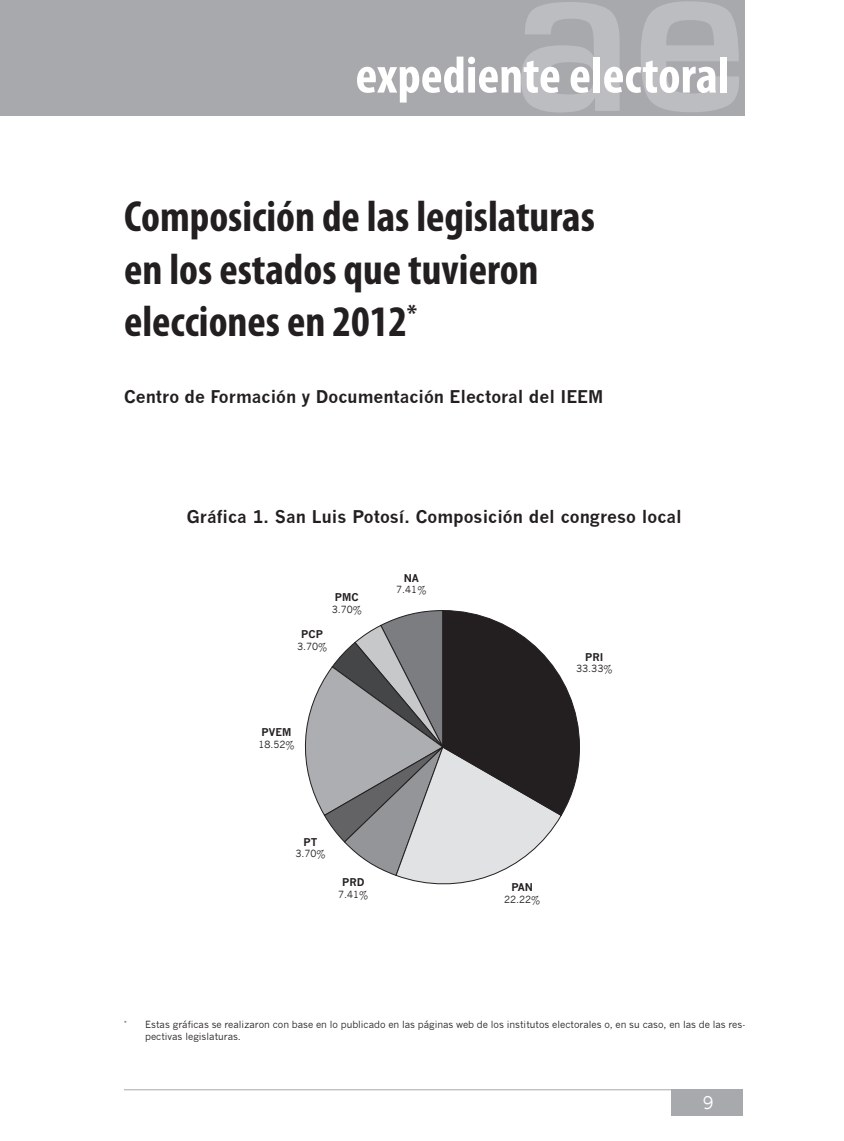
<style>
.page{position:relative;width:844px;height:1141px;background:#fff}
.page>*{position:absolute;margin:0;border:0;box-sizing:border-box;transform-origin:0 0}
.t1{font:700 condensed 43.75px/52.5px "Myriad Pro";color:#231f20}
.t2{font:700 17.15px "News Gothic";color:#231f20}
.t3{font:17.15px "News Gothic";color:#fff}
.t4{font:700 10.5px "News Gothic";color:#231f20}
.t5{font:9.62px/11.5px "News Gothic";color:#231f20}
</style>
<div class="page">
<hr style="left:124px;top:1089px;width:618px;height:1px;background:#a8a9ad">
<div style="left:671px;top:1090px;width:71px;height:26px;background:#a8a9ad"></div>
<div style="left:0;top:0;width:744px;height:115px;background:#a8a9ad"></div>
<svg style="left:357px;top:1px;width:381px;height:111px"></svg>
<div style="left:720px;top:57px;width:6px;height:36px;background:#fff"></div>
<svg style="left:304px;top:610px;width:276px;height:275px"></svg>
<h1 class="t1" style="left:124px;top:190px;width:472px">Composición de las legislaturas en los estados que tuvieron elecciones en 2012<sup>*</sup></h1>
<h2 class="t2" style="left:124px;top:386px;width:480px">Centro de Formación y Documentación Electoral del IEEM</h2>
<h2 class="t2" style="left:187px;top:506px;width:496px">Gráfica 1. San Luis Potosí. Composición del congreso local</h2>
<p class="t4" style="left:335px;top:591px;width:25px">PMC</p>
<p class="t5" style="left:331px;top:603px;width:32px">3.70%</p>
<p class="t4" style="left:301px;top:628px;width:23px">PCP</p>
<p class="t5" style="left:297px;top:640px;width:32px">3.70%</p>
<p class="t4" style="left:261px;top:726px;width:31px">PVEM</p>
<p class="t5" style="left:258px;top:738px;width:38px">18.52%</p>
<p class="t4" style="left:403px;top:572px;width:17px">NA</p>
<p class="t5" style="left:396px;top:584px;width:32px">7.41%</p>
<p class="t4" style="left:303px;top:835px;width:15px">PT</p>
<p class="t5" style="left:295px;top:848px;width:32px">3.70%</p>
<p class="t4" style="left:342px;top:876px;width:24px">PRD</p>
<p class="t5" style="left:338px;top:888px;width:32px">7.41%</p>
<p class="t4" style="left:585px;top:651px;width:20px">PRI</p>
<p class="t5" style="left:576px;top:663px;width:38px">33.33%</p>
<p class="t4" style="left:511px;top:881px;width:23px">PAN</p>
<p class="t5" style="left:504px;top:894px;width:38px">22.22%</p>
<p class="t5" style="left:145px;top:1019px;width:601px;text-indent:-21px"><sup>*</sup> Estas gráficas se realizaron con base en lo publicado en las páginas web de los institutos electorales o, en su caso, en las de las res&shy;pectivas legislaturas.</p>
<h2 class="t3" style="left:702px;top:1093px;width:12px">9</h2>
</div>
